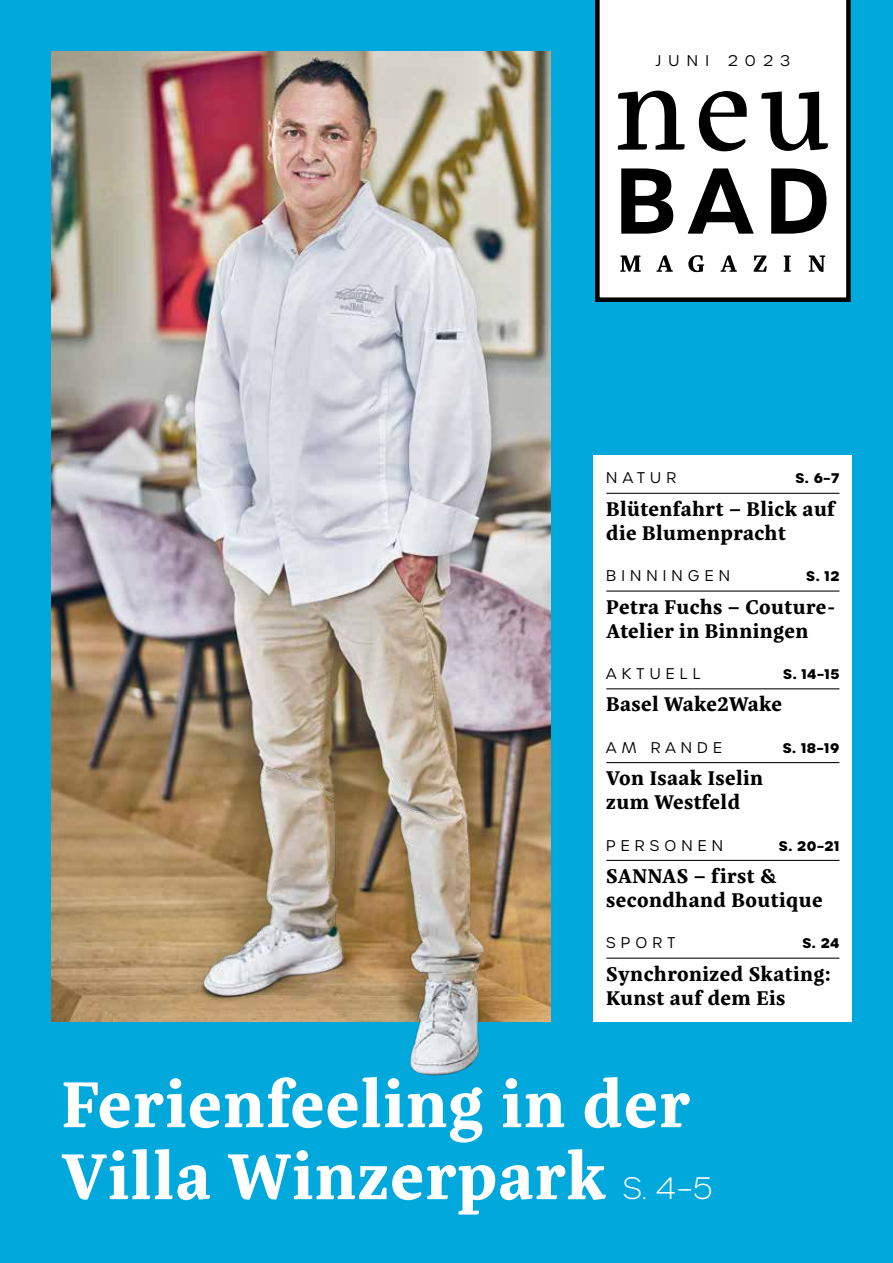
<style>
.page{position:relative;width:893px;height:1263px;background:#00a8db}
.page>*{position:absolute;margin:0;border:0;box-sizing:border-box;transform-origin:0 0}
.t1{font:700 66px/72px "Eskorte Latin";letter-spacing:.015em;color:#fff}
.t2{font:700 20.25px/24px "Eskorte Latin";letter-spacing:.02em;color:#000}
.t3{font:300 15px "Urbane";letter-spacing:.34em;color:#000}
.t4{font:700 13.5px "Urbane";letter-spacing:.04em;color:#000}
.s1{font-family:"Urbane";font-weight:200;font-size:30px}
</style>
<div class="page">
<svg style="left:595px;top:0;width:256px;height:302px;background:#e9eaea"></svg>
<svg style="left:620px;top:255px;width:205px;height:17px;background:#c1c1c1"></svg>
<svg style="left:621px;top:168px;width:205px;height:66px;background:#808080"></svg>
<svg style="left:618px;top:91px;width:210px;height:60px;background:#a1a1a1"></svg>
<div style="left:594px;top:455px;width:258px;height:567px;background:#fff"></div>
<hr style="left:606px;top:493px;width:233px;height:1px;background:#000">
<hr style="left:606px;top:590px;width:233px;height:2px;background:#000">
<hr style="left:606px;top:688px;width:233px;height:1px;background:#000">
<hr style="left:606px;top:762px;width:233px;height:1px;background:#000">
<hr style="left:606px;top:860px;width:233px;height:1px;background:#000">
<hr style="left:606px;top:958px;width:233px;height:1px;background:#000">
<img style="left:51px;top:51px;width:500px;height:1025px">
<p class="t3" style="left:656px;top:51px;width:55px">JUNI</p>
<p class="t3" style="left:728px;top:51px;width:64px">2023</p>
<p class="t3" style="left:606px;top:468px;width:71px">NATUR</p>
<p class="t4" style="left:795px;top:469px;width:45px">S. 6–7</p>
<p class="t2" style="left:606px;top:497px;width:230px">Blütenfahrt – Blick auf die Blumenpracht</p>
<p class="t3" style="left:606px;top:566px;width:125px">BINNINGEN</p>
<p class="t4" style="left:806px;top:567px;width:35px">S. 12</p>
<p class="t2" style="left:606px;top:595px;width:231px">Petra Fuchs – Couture-<br>Atelier in Binningen</p>
<p class="t3" style="left:606px;top:664px;width:96px">AKTUELL</p>
<p class="t4" style="left:783px;top:665px;width:58px">S. 14–15</p>
<p class="t2" style="left:606px;top:692px;width:177px">Basel Wake2Wake</p>
<p class="t3" style="left:606px;top:738px;width:117px">AM RANDE</p>
<p class="t4" style="left:783px;top:738px;width:58px">S. 18–19</p>
<p class="t2" style="left:606px;top:766px;width:158px">Von Isaak Iselin zum Westfeld</p>
<p class="t3" style="left:606px;top:835px;width:118px">PERSONEN</p>
<p class="t4" style="left:779px;top:836px;width:62px">S. 20–21</p>
<p class="t2" style="left:606px;top:864px;width:218px">SANNAS – first &amp; secondhand Boutique</p>
<p class="t3" style="left:606px;top:933px;width:71px">SPORT</p>
<p class="t4" style="left:802px;top:934px;width:38px">S. 24</p>
<p class="t2" style="left:606px;top:962px;width:226px">Synchronized Skating:<br>Kunst auf dem Eis</p>
<h1 class="t1" style="left:62px;top:1068px;width:652px">Ferienfeeling in der<br>Villa Winzerpark <span class="s1">S. 4–5</span></h1>
</div>
